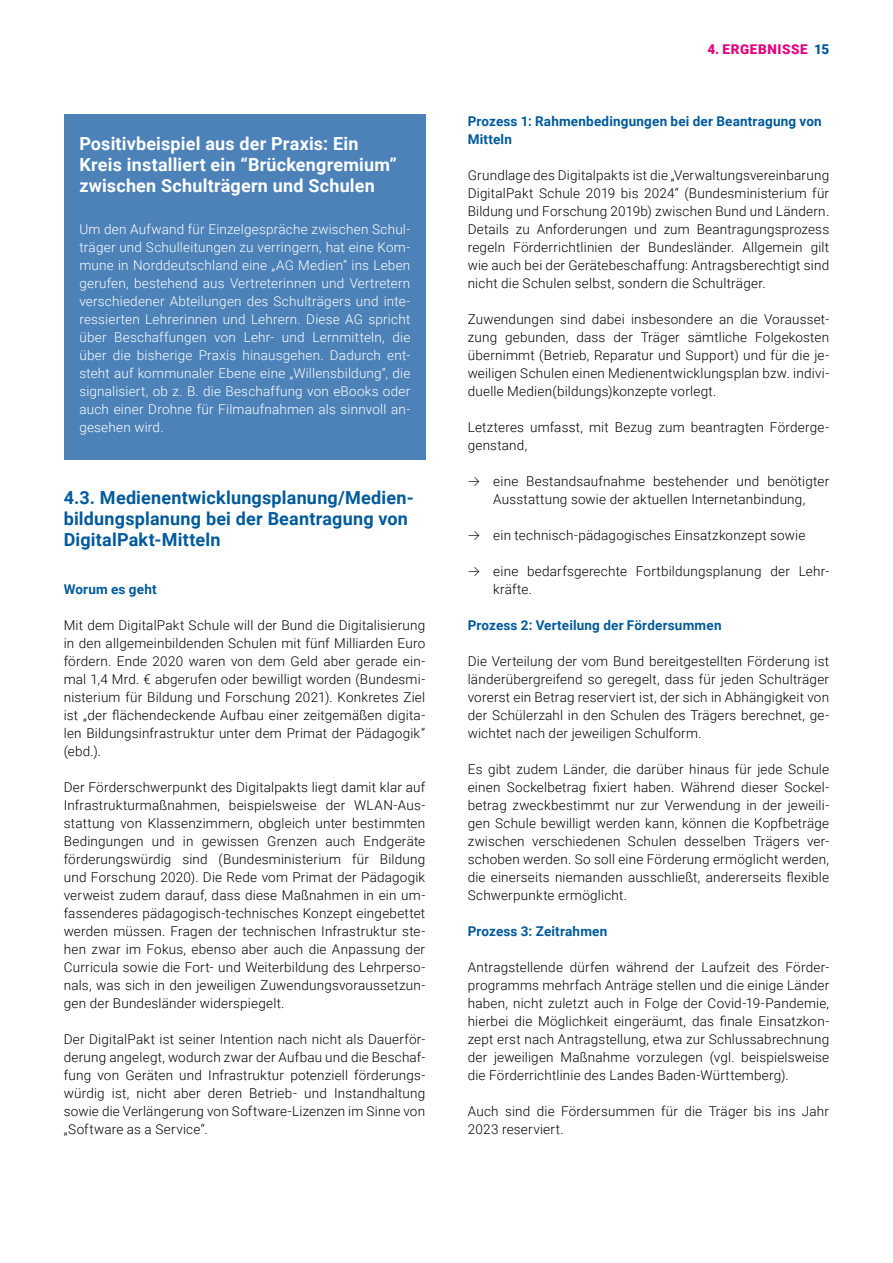
<style>
.page{position:relative;width:893px;height:1263px;background:#fff}
.page>*{position:absolute;margin:0;border:0;box-sizing:border-box;transform-origin:0 0}
.t1{font:700 18px/21px "Roboto";letter-spacing:.01em;color:#fff}
.t2{font:700 18px/21px "Roboto";letter-spacing:.01em;color:#005a9b}
.t3{font:300 13.5px/18px "Roboto";letter-spacing:.015em;color:#000;text-align:justify}
.t4{font:300 13.5px/18px "Roboto";letter-spacing:.015em;color:#fff;text-align:justify}
.t5{font:700 13.5px/18px "Roboto";letter-spacing:.015em;color:#005a9b}
.t6{font:900 13.5px "Roboto";color:#e6007d}
.t7{font:900 13.5px "Roboto";color:#005a9b}
.s1{font-family:"Klavika Arrows"}
</style>
<div class="page">
<div style="left:64px;top:114px;width:361px;height:345px;background:#4c82b8"></div>
<h1 class="t1" style="left:79px;top:132px;width:319px">Positivbeispiel aus der Praxis: Ein<br>Kreis installiert ein “Brückengremium” zwischen Schulträgern und Schulen</h1>
<p class="t4" style="left:79px;top:220px;width:332px">Um den Aufwand für Einzelgespräche zwischen Schul&shy;träger und Schulleitungen zu verringern, hat eine Kom&shy;mune in Norddeutschland eine „AG Medien” ins Leben gerufen, bestehend aus Vertreterinnen und Vertretern verschiedener Abteilungen des Schulträgers und inte&shy;ressierten Lehrerinnen und Lehrern. Diese AG spricht über Beschaffungen von Lehr- und Lernmitteln, die über die bisherige Praxis hinausgehen. Dadurch ent&shy;steht auf kommunaler Ebene eine „Willensbildung”, die signalisiert, ob z. B. die Beschaffung von eBooks oder auch einer Drohne für Filmaufnahmen als sinnvoll an&shy;gesehen wird.</p>
<h1 class="t2" style="left:64px;top:486px;width:352px">4.3. Medienentwicklungsplanung/Medien&shy;bildungsplanung bei der Beantragung von<br>DigitalPakt-Mitteln</h1>
<p class="t5" style="left:64px;top:580px;width:94px">Worum es geht</p>
<p class="t3" style="left:64px;top:616px;width:363px">Mit dem DigitalPakt Schule will der Bund die Digitalisierung in den allgemeinbildenden Schulen mit fünf Milliarden Euro fördern. Ende 2020 waren von dem Geld aber gerade ein&shy;mal 1,4 Mrd. € abgerufen oder bewilligt worden (Bundesmi&shy;nisterium für Bildung und Forschung 2021). Konkretes Ziel ist „der flächendeckende Aufbau einer zeitgemäßen digita&shy;len Bildungsinfrastruktur unter dem Primat der Pädagogik“ (ebd.).</p>
<p class="t3" style="left:64px;top:778px;width:363px">Der Förderschwerpunkt des Digitalpakts liegt damit klar auf Infrastrukturmaßnahmen, beispielsweise der WLAN-Aus&shy;stattung von Klassenzimmern, obgleich unter bestimmten Bedingungen und in gewissen Grenzen auch Endgeräte förderungswürdig sind (Bundesministerium für Bildung und Forschung 2020). Die Rede vom Primat der Pädagogik verweist zudem darauf, dass diese Maßnahmen in ein um&shy;fassenderes pädagogisch-technisches Konzept eingebettet werden müssen. Fragen der technischen Infrastruktur ste&shy;hen zwar im Fokus, ebenso aber auch die Anpassung der Curricula sowie die Fort- und Weiterbildung des Lehrperso&shy;nals, was sich in den jeweiligen Zuwendungsvoraussetzun&shy;gen der Bundesländer widerspiegelt.</p>
<p class="t3" style="left:64px;top:1030px;width:363px">Der DigitalPakt ist seiner Intention nach nicht als Dauerför&shy;derung angelegt, wodurch zwar der Aufbau und die Beschaf&shy;fung von Geräten und Infrastruktur potenziell förderungs&shy;würdig ist, nicht aber deren Betrieb- und Instandhaltung sowie die Verlängerung von Software-Lizenzen im Sinne von „Software as a Service“.</p>
<p class="t6" style="left:707px;top:40px;width:34px">4. ERGE</p>
<p class="t6" style="left:758px;top:40px;width:19px">BNISSE</p>
<p class="t7" style="left:814px;top:40px;width:17px">15</p>
<p class="t5" style="left:468px;top:112px;width:355px">Prozess 1: Rahmenbedingungen bei der Beantragung von<br>Mitteln</p>
<p class="t3" style="left:468px;top:166px;width:363px">Grundlage des Digitalpakts ist die „Verwaltungsvereinbarung DigitalPakt Schule 2019 bis 2024“ (Bundesministerium für Bildung und Forschung 2019b) zwischen Bund und Ländern.<br>Details zu Anforderungen und zum Beantragungsprozess regeln Förderrichtlinien der Bundesländer. Allgemein gilt wie auch bei der Gerätebeschaffung: Antragsberechtigt sind nicht die Schulen selbst, sondern die Schulträger.</p>
<p class="t3" style="left:468px;top:310px;width:363px">Zuwendungen sind dabei insbesondere an die Vorausset&shy;zung gebunden, dass der Träger sämtliche Folgekosten übernimmt (Betrieb, Reparatur und Support) und für die je&shy;weiligen Schulen einen Medienentwicklungsplan bzw. indivi&shy;duelle Medien(bildungs)konzepte vorlegt.</p>
<p class="t3" style="left:468px;top:418px;width:363px">Letzteres umfasst, mit Bezug zum beantragten Förderge&shy;genstand,</p>
<p class="t3" style="left:468px;top:472px;width:363px;text-align:center"><span class="s1">B</span> eine Bestandsaufnahme bestehender und benötigter<br>Ausstattung sowie der aktuellen Internetanbindung,</p>
<p class="t3" style="left:468px;top:526px;width:339px"><span class="s1">B</span> ein technisch-pädagogisches Einsatzkonzept sowie</p>
<p class="t3" style="left:493px;top:562px;width:337px;text-indent:-26px"><span class="s1">B</span> eine bedarfsgerechte Fortbildungsplanung der Lehr&shy;kräfte.</p>
<p class="t5" style="left:468px;top:616px;width:255px">Prozess 2: Verteilung der Fördersummen</p>
<p class="t3" style="left:468px;top:652px;width:363px">Die Verteilung der vom Bund bereitgestellten Förderung ist länderübergreifend so geregelt, dass für jeden Schulträger vorerst ein Betrag reserviert ist, der sich in Abhängigkeit von der Schülerzahl in den Schulen des Trägers berechnet, ge&shy;wichtet nach der jeweiligen Schulform.</p>
<p class="t3" style="left:468px;top:760px;width:363px">Es gibt zudem Länder, die darüber hinaus für jede Schule einen Sockelbetrag fixiert haben. Während dieser Sockel&shy;betrag zweckbestimmt nur zur Verwendung in der jeweili&shy;gen Schule bewilligt werden kann, können die Kopfbeträge zwischen verschiedenen Schulen desselben Trägers ver&shy;schoben werden. So soll eine Förderung ermöglicht werden, die einerseits niemanden ausschließt, andererseits flexible Schwerpunkte ermöglicht.</p>
<p class="t5" style="left:468px;top:922px;width:141px">Prozess 3: Zeitrahmen</p>
<p class="t3" style="left:468px;top:958px;width:363px">Antragstellende dürfen während der Laufzeit des Förder&shy;programms mehrfach Anträge stellen und die einige Länder haben, nicht zuletzt auch in Folge der Covid-19-Pandemie, hierbei die Möglichkeit eingeräumt, das finale Einsatzkon&shy;zept erst nach Antragstellung, etwa zur Schlussabrechnung der jeweiligen Maßnahme vorzulegen (vgl. beispielsweise die Förderrichtlinie des Landes Baden-Württemberg).</p>
<p class="t3" style="left:468px;top:1102px;width:363px">Auch sind die Fördersummen für die Träger bis ins Jahr<br>2023 reserviert.</p>
</div>
